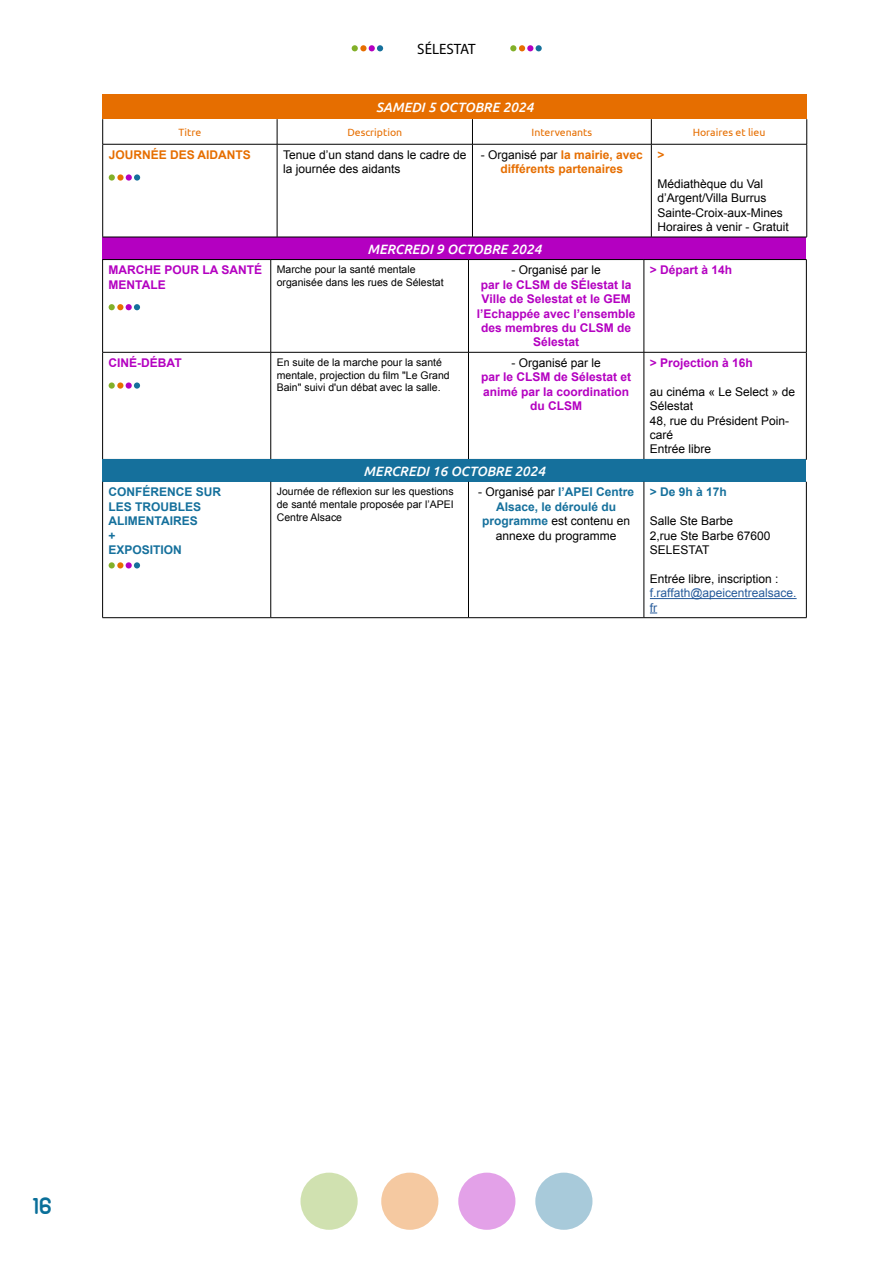
<style>
.page{position:relative;width:893px;height:1263px;background:#fff}
.page>*{position:absolute;margin:0;border:0;box-sizing:border-box;transform-origin:0 0}
.t1{font:24px "Ubuntu Title";color:#0a6f99}
.t2{font:15px "Myriad Pro";color:#000}
.t3{font:italic 500 13.5px "Ubuntu";color:#fff}
.t4{font:12px/14.4px "Arial";color:#000}
.t5{font:700 12px/14.4px "Arial";color:#b400c1;text-align:center}
.t6{font:700 12px/14.4px "Arial";color:#e66e00;text-align:center}
.t7{font:700 12px/14.4px "Arial";color:#15709c}
.t8{font:12px/14.4px "Arial";color:#275b9b}
.t9{font:10.5px/12.6px "Arial";color:#000}
.t10{font:10.5px "Ubuntu";color:#e66e00}
.s1{font-weight:400;color:#000}
.s2{font-weight:700;color:#15709c}
</style>
<div class="page">
<div style="left:300px;top:1172px;width:58px;height:58px;background:#d0e1b0;border-radius:50%"></div>
<div style="left:381px;top:1172px;width:57px;height:58px;background:#f5c9a1;border-radius:50%"></div>
<div style="left:458px;top:1172px;width:57px;height:58px;background:#e3a1e8;border-radius:50%"></div>
<div style="left:535px;top:1172px;width:57px;height:58px;background:#a8cada;border-radius:50%"></div>
<svg style="left:352px;top:45px;width:6px;height:6px"></svg>
<div style="left:360px;top:45px;width:7px;height:6px;background:#e66e00;border-radius:50%"></div>
<svg style="left:369px;top:45px;width:14px;height:6px"></svg>
<svg style="left:510px;top:45px;width:32px;height:6px"></svg>
<div style="left:103px;top:237px;width:703px;height:23px;background:#b400c1"></div>
<hr style="left:102px;top:352px;width:169px;height:1px;background:#000">
<hr style="left:468px;top:352px;width:176px;height:1px;background:#000">
<hr style="left:102px;top:459px;width:169px;height:1px;background:#000">
<hr style="left:102px;top:260px;width:1px;height:92px;background:#000">
<hr style="left:102px;top:352px;width:1px;height:107px;background:#000">
<hr style="left:271px;top:352px;width:197px;height:1px;background:#000">
<hr style="left:270px;top:260px;width:1px;height:92px;background:#000">
<hr style="left:468px;top:260px;width:1px;height:92px;background:#000">
<hr style="left:270px;top:352px;width:1px;height:107px;background:#000">
<hr style="left:468px;top:352px;width:1px;height:107px;background:#000">
<hr style="left:644px;top:352px;width:162px;height:1px;background:#000">
<hr style="left:644px;top:260px;width:1px;height:92px;background:#000">
<hr style="left:806px;top:260px;width:1px;height:92px;background:#000">
<hr style="left:644px;top:352px;width:1px;height:107px;background:#000">
<hr style="left:806px;top:352px;width:1px;height:107px;background:#000">
<hr style="left:102px;top:259px;width:169px;height:1px;background:#000">
<hr style="left:271px;top:259px;width:197px;height:1px;background:#000">
<hr style="left:468px;top:259px;width:176px;height:1px;background:#000">
<hr style="left:644px;top:259px;width:162px;height:1px;background:#000">
<svg style="left:109px;top:304px;width:31px;height:6px"></svg>
<div style="left:109px;top:382px;width:6px;height:7px;background:#82b029;border-radius:50%"></div>
<div style="left:117px;top:382px;width:6px;height:7px;background:#e66e00;border-radius:50%"></div>
<div style="left:126px;top:382px;width:6px;height:7px;background:#b400c1;border-radius:50%"></div>
<div style="left:134px;top:382px;width:6px;height:7px;background:#15709c;border-radius:50%"></div>
<div style="left:103px;top:95px;width:704px;height:24px;background:#e66e00"></div>
<svg style="left:102px;top:119px;width:1px;height:25px"></svg>
<hr style="left:103px;top:144px;width:174px;height:1px;background:#000">
<hr style="left:102px;top:144px;width:1px;height:93px;background:#000">
<hr style="left:472px;top:144px;width:179px;height:1px;background:#000">
<hr style="left:103px;top:237px;width:174px;height:1px;background:#000">
<hr style="left:472px;top:237px;width:179px;height:1px;background:#000">
<svg style="left:277px;top:119px;width:1px;height:25px"></svg>
<svg style="left:472px;top:119px;width:1px;height:25px"></svg>
<hr style="left:277px;top:144px;width:195px;height:1px;background:#000">
<hr style="left:277px;top:144px;width:1px;height:93px;background:#000">
<hr style="left:472px;top:144px;width:1px;height:93px;background:#000">
<hr style="left:277px;top:237px;width:195px;height:1px;background:#000">
<svg style="left:651px;top:119px;width:1px;height:25px"></svg>
<svg style="left:806px;top:119px;width:1px;height:25px"></svg>
<hr style="left:651px;top:144px;width:156px;height:1px;background:#000">
<hr style="left:651px;top:144px;width:1px;height:93px;background:#000">
<hr style="left:806px;top:144px;width:1px;height:93px;background:#000">
<hr style="left:651px;top:237px;width:156px;height:1px;background:#000">
<div style="left:109px;top:174px;width:6px;height:7px;background:#82b029;border-radius:50%"></div>
<svg style="left:117px;top:174px;width:7px;height:7px"></svg>
<div style="left:126px;top:174px;width:6px;height:7px;background:#b400c1;border-radius:50%"></div>
<div style="left:134px;top:174px;width:6px;height:7px;background:#15709c;border-radius:50%"></div>
<div style="left:103px;top:459px;width:703px;height:23px;background:#15709c"></div>
<hr style="left:102px;top:617px;width:169px;height:1px;background:#000">
<hr style="left:468px;top:617px;width:176px;height:1px;background:#000">
<hr style="left:102px;top:482px;width:1px;height:135px;background:#000">
<hr style="left:271px;top:617px;width:197px;height:1px;background:#000">
<hr style="left:270px;top:482px;width:1px;height:135px;background:#000">
<hr style="left:468px;top:482px;width:1px;height:135px;background:#000">
<hr style="left:644px;top:617px;width:162px;height:1px;background:#000">
<hr style="left:644px;top:482px;width:1px;height:135px;background:#000">
<hr style="left:806px;top:482px;width:1px;height:135px;background:#000">
<svg style="left:109px;top:562px;width:31px;height:6px"></svg>
<hr style="left:650px;top:598px;width:147px;height:1px;background:#275b9b">
<p class="t2" style="left:417px;top:39px;width:60px">SÉLESTAT</p>
<p class="t3" style="left:376px;top:99px;width:159px">SAMEDI 5 OCTOBRE 2024</p>
<p class="t10" style="left:179px;top:126px;width:24px">Titre</p>
<p class="t10" style="left:347px;top:126px;width:56px">Description</p>
<p class="t10" style="left:532px;top:126px;width:62px">Intervenants</p>
<p class="t10" style="left:693px;top:126px;width:74px">Horaires et lieu</p>
<p class="t6" style="left:109px;top:148px;width:144px">JOURNÉE DES AIDANTS</p>
<p class="t4" style="left:283px;top:148px;width:185px">Tenue d’un stand dans le cadre de la journée des aidants</p>
<p class="t6" style="left:481px;top:148px;width:164px"><span class="s1">- Organisé par</span> la mairie, avec différents partenaires</p>
<p class="t6" style="left:657px;top:148px;width:9px">&gt;</p>
<p class="t4" style="left:657px;top:176px;width:133px">Médiathèque du Val d’Argent/Villa Burrus<br>Sainte-Croix-aux-Mines<br>Horaires à venir - Gratuit</p>
<p class="t3" style="left:367px;top:240px;width:175px">MERCREDI 9 OCTOBRE 2024</p>
<p class="t5" style="left:109px;top:263px;width:155px;text-align:left">MARCHE POUR LA SANTÉ<br>MENTALE</p>
<p class="t9" style="left:277px;top:263px;width:168px">Marche pour la santé mentale organisée dans les rues de Sélestat</p>
<p class="t4" style="left:511px;top:263px;width:91px">- Organisé par le</p>
<p class="t5" style="left:477px;top:278px;width:160px">par le CLSM de SÉlestat la<br>Ville de Selestat et le GEM l’Echappée avec l’ensemble des membres du CLSM de<br>Sélestat</p>
<p class="t5" style="left:109px;top:356px;width:75px">CINÉ-DÉBAT</p>
<p class="t9" style="left:277px;top:356px;width:174px">En suite de la marche pour la santé mentale, projection du film "Le Grand<br>Bain" suivi d'un débat avec la salle.</p>
<p class="t4" style="left:511px;top:356px;width:91px">- Organisé par le</p>
<p class="t5" style="left:481px;top:370px;width:152px">par le CLSM de Sélestat et animé par la coordination du CLSM</p>
<p class="t3" style="left:364px;top:463px;width:183px">MERCREDI 16 OCTOBRE 2024</p>
<p class="t5" style="left:650px;top:263px;width:84px">&gt; Départ à 14h</p>
<p class="t5" style="left:650px;top:356px;width:105px">&gt; Projection à 16h</p>
<p class="t4" style="left:650px;top:385px;width:147px">au cinéma « Le Select » de<br>Sélestat<br>48, rue du Président Poin&shy;caré<br>Entrée libre</p>
<p class="t7" style="left:109px;top:485px;width:114px">CONFÉRENCE SUR<br>LES TROUBLES<br>ALIMENTAIRES<br>+<br>EXPOSITION</p>
<p class="t9" style="left:277px;top:485px;width:178px;text-align:justify">Journée de réflexion sur les questions de santé mentale proposée par l’APEI Centre Alsace</p>
<p class="t4" style="left:478px;top:485px;width:158px;text-align:center">- Organisé par <span class="s2">l’APEI Centre<br>Alsace, le déroulé du programme</span> est contenu en annexe du programme</p>
<p class="t7" style="left:650px;top:485px;width:79px">&gt; De 9h à 17h</p>
<p class="t4" style="left:650px;top:514px;width:122px">Salle Ste Barbe<br>2,rue Ste Barbe 67600<br>SELESTAT</p>
<p class="t4" style="left:650px;top:572px;width:130px">Entrée libre, inscription :</p>
<p class="t8" style="left:650px;top:586px;width:148px">f.raffath@apeicentrealsace. fr</p>
<h1 class="t1" style="left:33px;top:1195px;width:20px">16</h1>
</div>
